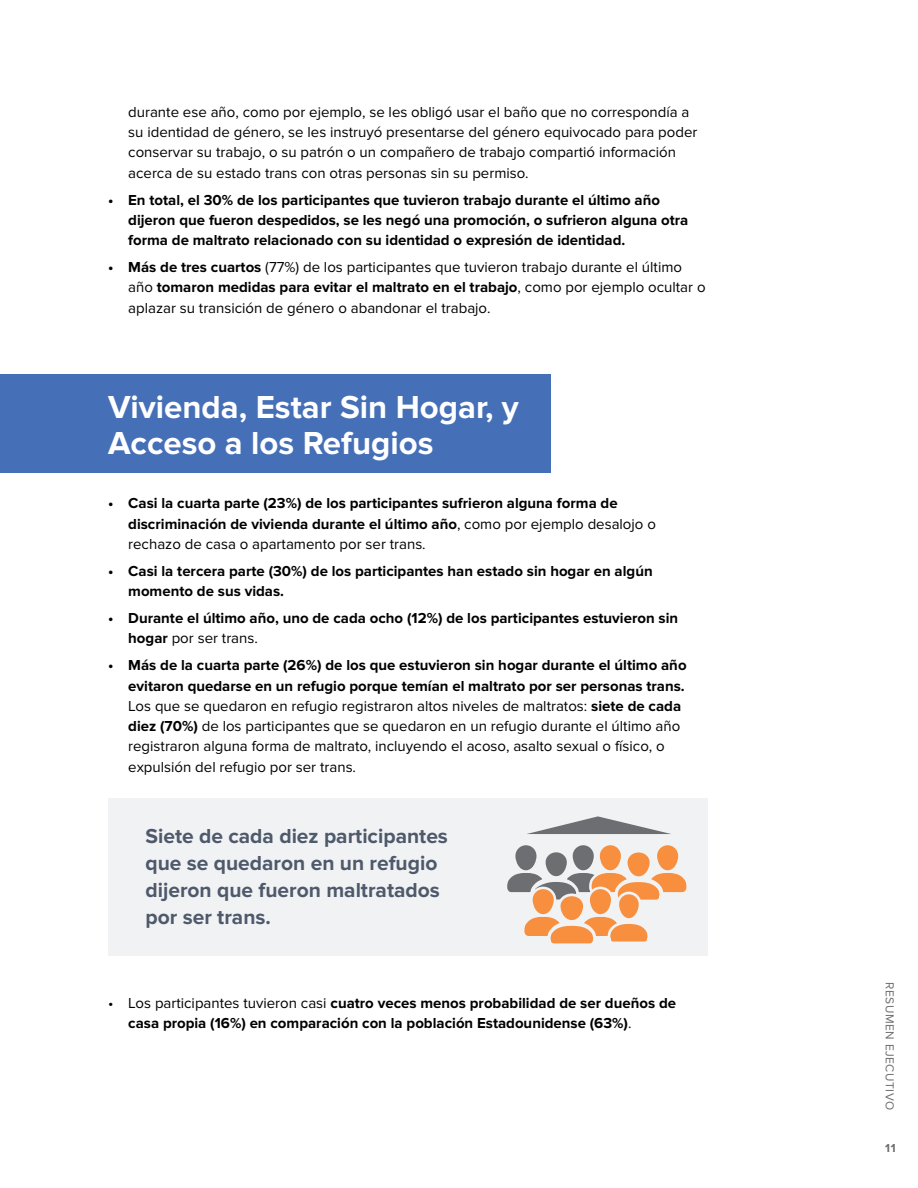
<style>
.page{position:relative;width:918px;height:1188px;background:#fff}
.page>*{position:absolute;margin:0;border:0;box-sizing:border-box;transform-origin:0 0}
.t1{font:700 33px/36px "Proxima Nova";color:#fff}
.t2{font:700 21px/27px "Proxima Nova";color:#4e596c}
.t3{font:15px/20.2px "Proxima Nova";color:#000}
.t4{font:700 15px/20.2px "Proxima Nova";color:#000}
.t5{font:12px "Proxima Nova";letter-spacing:.04em;color:#6d6e71}
.t6{font:700 12px "Proxima Nova";color:#6d6e71}
.s1{font-weight:700}
.s2{font-weight:400}
</style>
<div class="page">
<div style="left:0;top:374px;width:550px;height:98px;background:#4570b7"></div>
<div style="left:108px;top:799px;width:600px;height:157px;background:#f1f2f3"></div>
<svg style="left:507px;top:816px;width:180px;height:128px"></svg>
<p class="t3" style="left:128px;top:102px;width:571px">durante ese año, como por ejemplo, se les obligó usar el baño que no correspondía a su identidad de género, se les instruyó presentarse del género equivocado para poder conservar su trabajo, o su patrón o un compañero de trabajo compartió información acerca de su estado trans con otras personas sin su permiso.</p>
<p class="t4" style="left:128px;top:190px;width:562px;text-indent:-20px">• En total, el 30% de los participantes que tuvieron trabajo durante el último año dijeron que fueron despedidos, se les negó una promoción, o sufrieron alguna otra forma de maltrato relacionado con su identidad o expresión de identidad.</p>
<p class="t3" style="left:128px;top:257px;width:579px;text-indent:-20px"><span class="s1">• Más de tres cuartos</span> (77%) de los participantes que tuvieron trabajo durante el último año <span class="s1">tomaron medidas para evitar el maltrato en el trabajo</span>, como por ejemplo ocultar o aplazar su transición de género o abandonar el trabajo.</p>
<h1 class="t1" style="left:108px;top:390px;width:412px">Vivienda, Estar Sin Hogar, y<br>Acceso a los Refugios</h1>
<p class="t4" style="left:128px;top:494px;width:529px;text-indent:-20px">• Casi la cuarta parte (23%) de los participantes sufrieron alguna forma de discriminación de vivienda durante el último año<span class="s2">, como por ejemplo desalojo o rechazo de casa o apartamento por ser trans.</span></p>
<p class="t4" style="left:128px;top:561px;width:526px;text-indent:-20px">• Casi la tercera parte (30%) de los participantes han estado sin hogar en algún momento de sus vidas.</p>
<p class="t4" style="left:128px;top:608px;width:551px;text-indent:-20px">• Durante el último año, uno de cada ocho (12%) de los participantes estuvieron sin hogar <span class="s2">por ser trans.</span></p>
<p class="t3" style="left:128px;top:655px;width:560px;text-indent:-20px"><span class="s1">• Más de la cuarta parte (26%) de los que estuvieron sin hogar durante el último año evitaron quedarse en un refugio porque temían el maltrato por ser personas trans.<br></span>Los que se quedaron en refugio registraron altos niveles de maltratos: <span class="s1">siete de cada diez (70%)</span> de los participantes que se quedaron en un refugio durante el último año registraron alguna forma de maltrato, incluyendo el acoso, asalto sexual o físico, o expulsión del refugio por ser trans.</p>
<h2 class="t2" style="left:146px;top:823px;width:304px">Siete de cada diez participantes que se quedaron en un refugio dijeron que fueron maltratados por ser trans.</h2>
<p class="t4" style="left:128px;top:993px;width:549px;text-indent:-20px"><span class="s2">• Los participantes tuvieron casi</span> cuatro veces menos probabilidad de ser dueños de casa propia (16%) en comparación con la población Estadounidense (63%)<span class="s2">.</span></p>
<p class="t5" style="left:897px;top:982px;width:129px;rotate:90deg">RESUMEN EJECUTIVO</p>
<p class="t6" style="left:885px;top:1141px;width:12px">11</p>
</div>
